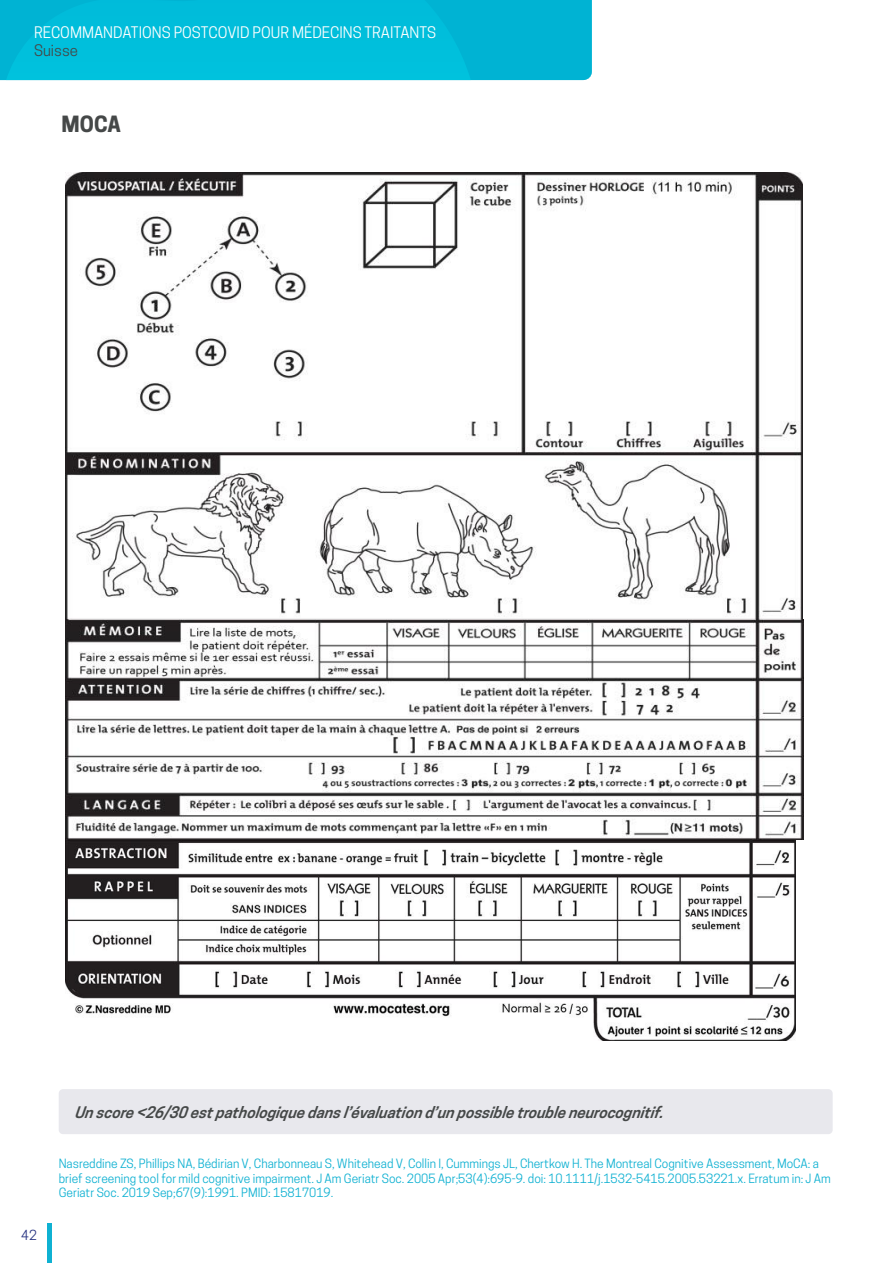
<style>
.page{position:relative;width:893px;height:1263px;background:#fff}
.page>*{position:absolute;margin:0;border:0;box-sizing:border-box;transform-origin:0 0}
.stai{font:700 21px "Cooper Hewitt";color:#454848}
.t1{font:18px "Calibri";letter-spacing:-.005em;color:#231f20}
.t2{font:italic 600 15px "Cooper Hewitt";color:#454848}
.t3{font:15px "Cooper Hewitt";color:#fff}
.t4{font:15px "Cooper Hewitt";color:#454848}
.t5{font:13.05px "Cooper Hewitt";color:#293583}
.Mentions{font:12px/14.4px "Cooper Hewitt";color:#0fb1d2}
</style>
<div class="page">
<div style="left:0;top:0;width:592px;height:80px;background:#00b3d3"></div>
<svg style="left:6px;top:0;width:465px;height:80px;background:#00bdda"></svg>
<hr style="left:47px;top:1224px;width:4px;height:39px;background:#0fb1d2">
<img style="left:66px;top:172px;width:736px;height:447px">
<img style="left:66px;top:619px;width:738px;height:221px">
<img style="left:66px;top:840px;width:730px;height:201px">
<div style="left:59px;top:1089px;width:774px;height:45px;background:#e8e8ed;border-radius:4px"></div>
<p class="t3" style="left:34px;top:24px;width:403px">RECOMMANDATIONS POSTCOVID POUR MÉDECINS TRAITANTS</p>
<p class="t4" style="left:34px;top:42px;width:45px">Suisse</p>
<p class="stai" style="left:62px;top:111px;width:61px">MOCA</p>
<p class="t2" style="left:75px;top:1103px;width:594px">Un score &lt;26/30 estpathologique dans l’évaluation d’un possible trouble neurocognitif.</p>
<h2 class="t1" style="left:66px;top:1109px;width:99px">Mhdn 7.2016</h2>
<p class="t5" style="left:21px;top:1227px;width:17px">42</p>
<p class="Mentions" style="left:59px;top:1157px;width:773px">Nasreddine ZS, Phillips NA, Bédirian V, Charbonneau S, Whitehead V, Collin I, Cummings JL, Chertkow H. The Montreal Cognitive Assessment, MoCA: a brief screening tool for mild cognitive impairment. J Am Geriatr Soc. 2005 Apr;53(4):695-9. doi: 10.1111/j.1532-5415.2005.53221.x. Erratum in: J Am<br>Geriatr Soc. 2019 Sep;67(9):1991. PMID: 15817019.</p>
</div>
